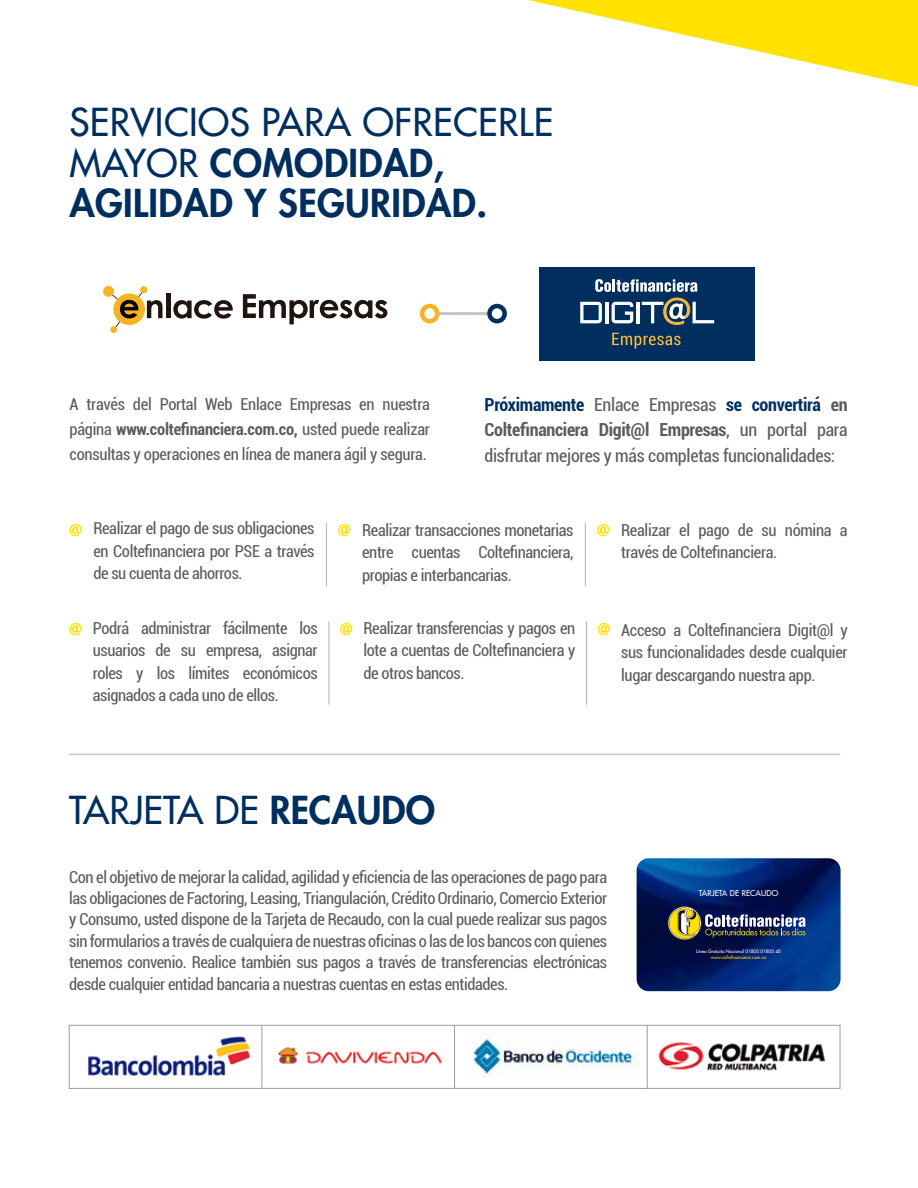
<style>
.page{position:relative;width:918px;height:1188px;background:#fff}
.page>*{position:absolute;margin:0;border:0;box-sizing:border-box;transform-origin:0 0}
.t1{font:800 37.5px/40.5px "Futura Std";letter-spacing:.01em;color:#002f5f}
.t2{font:500 37.5px "Futura Std";color:#002f5f}
.t3{font:condensed 18px/25.5px "Roboto";letter-spacing:-.015em;color:#5c5b5f;text-align:justify}
.t4{font:condensed 16.5px/22.5px "Roboto";letter-spacing:-.025em;color:#5c5b5f;text-align:justify}
.t5{font:7.8px "Futura LT";letter-spacing:.01em;color:#fff}
.t6{font:4.65px "Futura LT";color:#fff}
.t7{font:4.65px "Futura LT";color:#ffe200}
.s1{font-weight:500}
.s2{font-weight:700}
.s3{font-weight:700;color:#002f5f}
.s4{font-weight:800}
</style>
<div class="page">
<svg style="left:528px;top:0;width:390px;height:87px"></svg>
<hr style="left:69px;top:754px;width:771px;height:1px;background:#b0afb5">
<img style="left:637px;top:858px;width:204px;height:133px">
<img style="left:668px;top:906px;width:138px;height:34px">
<div style="left:166px;top:294px;width:5px;height:24px;background:#1f1410"></div>
<svg style="left:173px;top:300px;width:60px;height:19px"></svg>
<svg style="left:243px;top:294px;width:144px;height:30px"></svg>
<div style="left:103px;top:286px;width:11px;height:11px;background:#f6b420;border-radius:50%"></div>
<div style="left:140px;top:286px;width:7px;height:7px;background:#f6b420;border-radius:50%"></div>
<div style="left:110px;top:326px;width:7px;height:7px;background:#f6b420;border-radius:50%"></div>
<svg style="left:110px;top:291px;width:52px;height:37px"></svg>
<div style="left:539px;top:267px;width:216px;height:94px;background:#002f5f"></div>
<svg style="left:595px;top:279px;width:102px;height:13px"></svg>
<svg style="left:612px;top:333px;width:69px;height:16px"></svg>
<svg style="left:580px;top:302px;width:22px;height:21px"></svg>
<hr style="left:605px;top:302px;width:3px;height:21px;background:#fff">
<svg style="left:612px;top:302px;width:21px;height:21px"></svg>
<hr style="left:636px;top:302px;width:4px;height:21px;background:#fff">
<svg style="left:642px;top:298px;width:72px;height:27px"></svg>
<hr style="left:437px;top:312px;width:60px;height:3px;background:#c3c5ca">
<div style="left:420px;top:304px;width:19px;height:19px;border:4px solid #f6b420;border-radius:50%"></div>
<svg style="left:489px;top:306px;width:16px;height:15px"></svg>
<div style="left:487px;top:304px;width:20px;height:19px;border:4px solid #002f5f;border-radius:50%"></div>
<hr style="left:326px;top:523px;width:1px;height:63px;background:#b0afb5">
<hr style="left:585px;top:523px;width:1px;height:63px;background:#b0afb5">
<hr style="left:329px;top:621px;width:1px;height:84px;background:#b0afb5">
<hr style="left:586px;top:621px;width:1px;height:84px;background:#b0afb5">
<svg style="left:70px;top:524px;width:12px;height:12px"></svg>
<svg style="left:70px;top:623px;width:12px;height:12px"></svg>
<svg style="left:338px;top:524px;width:12px;height:12px"></svg>
<svg style="left:340px;top:623px;width:12px;height:12px"></svg>
<svg style="left:597px;top:524px;width:12px;height:12px"></svg>
<svg style="left:598px;top:623px;width:12px;height:12px"></svg>
<img style="left:276px;top:1024px;width:169px;height:41px">
<div style="left:69px;top:1025px;width:771px;height:64px;border:1px solid #9d9ba0"></div>
<hr style="left:262px;top:1025px;width:1px;height:63px;background:#9d9ba0">
<hr style="left:454px;top:1025px;width:1px;height:63px;background:#9d9ba0">
<hr style="left:647px;top:1025px;width:1px;height:64px;background:#9d9ba0">
<img style="left:88px;top:1036px;width:162px;height:40px">
<img style="left:466px;top:1035px;width:173px;height:43px">
<img style="left:658px;top:1042px;width:168px;height:29px">
<h1 class="t1" style="left:69px;top:102px;width:485px"><span class="s1">SERVICIOS PARA OFRECERLE<br>MAYOR</span> COMODIDAD,<br>AGILIDAD Y SEGURIDAD.</h1>
<p class="t4" style="left:70px;top:390px;width:362px;line-height:25.5px">A través del Portal Web Enlace Empresas en nuestra página <span class="s2">www.coltefinanciera.com.co,</span> usted puede realizar consultas y operaciones en línea de manera ágil y segura.</p>
<p class="t3" style="left:485px;top:391px;width:365px"><span class="s3">Próximamente</span> Enlace Empresas <span class="s3">se convertirá</span> <span class="s2">en Coltefinanciera Digit@l Empresas</span>, un portal para disfrutar mejores y más completas funcionalidades:</p>
<p class="t4" style="left:93px;top:516px;width:223px">Realizar el pago de sus obligaciones en Coltefinanciera por PSE a través de su cuenta de ahorros.</p>
<p class="t4" style="left:362px;top:518px;width:213px">Realizar transacciones monetarias entre cuentas Coltefinanciera, propias e interbancarias.</p>
<p class="t4" style="left:621px;top:518px;width:228px">Realizar el pago de su nómina a través de Coltefinanciera.</p>
<p class="t4" style="left:93px;top:616px;width:226px">Podrá administrar fácilmente los usuarios de su empresa, asignar roles y los límites económicos asignados a cada uno de ellos.</p>
<p class="t4" style="left:364px;top:616px;width:213px">Realizar transferencias y pagos en lote a cuentas de Coltefinanciera y de otros bancos.</p>
<p class="t4" style="left:621px;top:618px;width:228px">Acceso a Coltefinanciera Digit@l y sus funcionalidades desde cualquier lugar descargando nuestra app.</p>
<h1 class="t2" style="left:69px;top:786px;width:367px">TARJETA DE <span class="s4">RECAUDO</span></h1>
<p class="t4" style="left:69px;top:866px;width:540px;line-height:21.3px">Con el objetivo de mejorar la calidad, agilidad y eficiencia de las operaciones de pago para las obligaciones de Factoring, Leasing, Triangulación, Crédito Ordinario, Comercio Exterior y Consumo, usted dispone de la Tarjeta de Recaudo, con la cual puede realizar sus pagos sin formularios a través de cualquiera de nuestras oficinas o las de los bancos con quienes tenemos convenio. Realice también sus pagos a través de transferencias electrónicas desde cualquier entidad bancaria a nuestras cuentas en estas entidades.</p>
<p class="t5" style="left:699px;top:888px;width:81px">TARJETA DE RECAUDO</p>
<p class="t6" style="left:696px;top:948px;width:86px">Línea Gratuita Nacional 01800 01800 40</p>
<p class="t7" style="left:711px;top:954px;width:57px">www.coltefinanciera.com.co</p>
</div>
